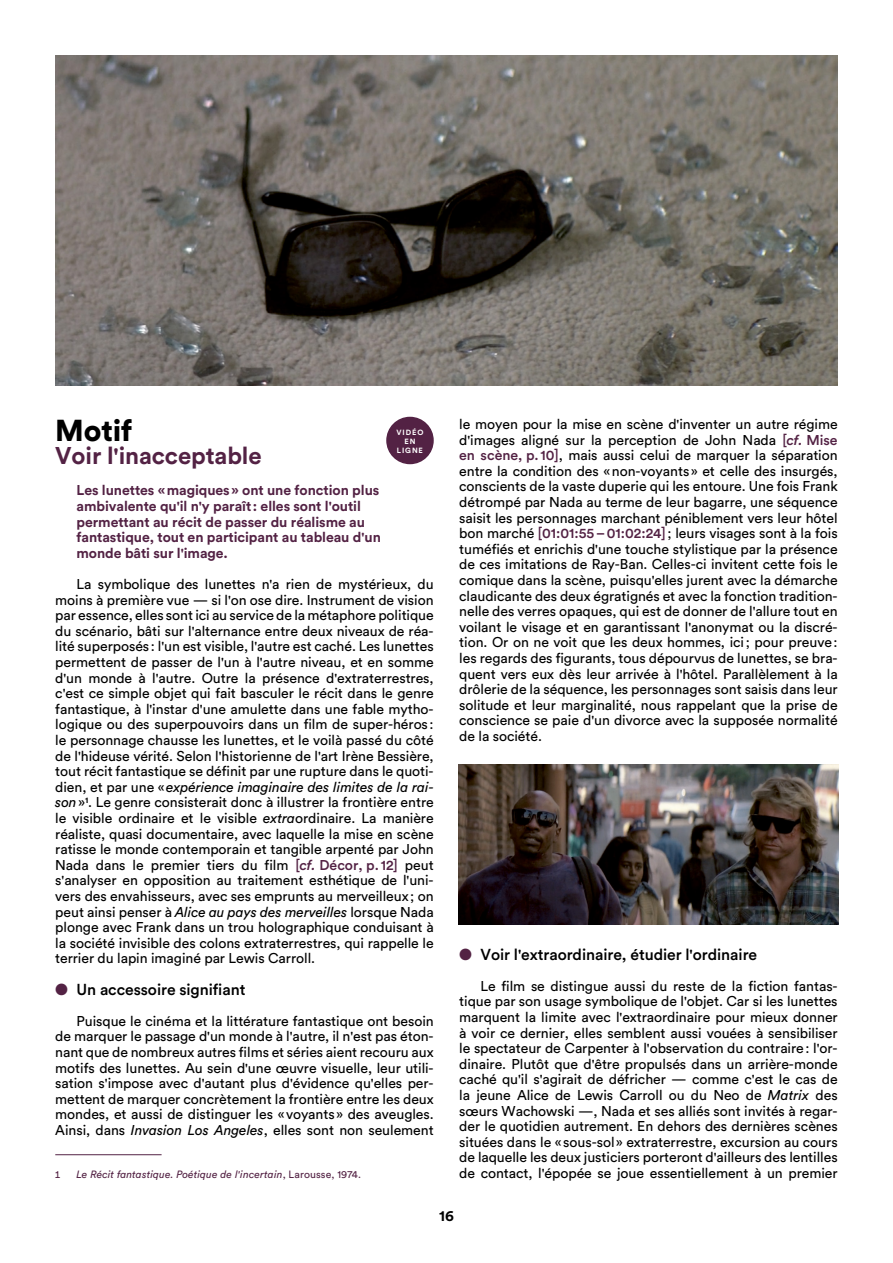
<style>
.page{position:relative;width:893px;height:1263px;background:#fff}
.page>*{position:absolute;margin:0;border:0;box-sizing:border-box;transform-origin:0 0}
.Titre_1{font:900 30px "Circular Std";letter-spacing:-.005em;color:#000}
.Titre_2{font:700 24px "Circular Std";letter-spacing:-.005em;color:#532244}
.Titre_3{font:500 15.75px "Circular Std";letter-spacing:-.005em;color:#000}
.t1{font:700 15px "Circular Std";color:#000}
.Texte{font:14.1px/15.6px "Circular Std";letter-spacing:-.005em;color:#000;text-align:justify}
.Chapeau{font:700 14.1px/15.6px "Circular Std";letter-spacing:-.005em;color:#532244}
.t2{font:italic 10.5px "Circular Std";letter-spacing:.01em;color:#532244}
.t3{font:10.5px "Circular Std";color:#532244}
.Texte-2{font:700 7.5px/9px "Circular Std";letter-spacing:.12em;color:#fff;text-align:center}
.s1{font-style:italic}
.s2{font-weight:500;color:#532244}
.s3{font-weight:500;font-style:italic;color:#532244}
.s4{color:#532244}
.s5{font-style:normal}
</style>
<div class="page">
<hr style="left:55px;top:1154px;width:107px;height:1px;background:#532244">
<img style="left:55px;top:55px;width:783px;height:331px">
<img style="left:459px;top:764px;width:379px;height:160px">
<div style="left:387px;top:417px;width:46px;height:46px;background:#532244;border-radius:50%"></div>
<div style="left:386px;top:417px;width:48px;height:47px;border:1px solid #532244;border-radius:50%"></div>
<p class="Titre_1" style="left:55px;top:410px;width:78px">Motif</p>
<p class="Titre_2" style="left:55px;top:440px;width:208px">Voir l'inacceptable</p>
<p class="Chapeau" style="left:77px;top:482px;width:306px">Les lunettes «magiques» ont une fonction plus ambivalente qu'il n'y paraît: elles sont l'outil permettant au récit de passer du réalisme au fantastique, tout en participant au tableau d'un monde bâti sur l'image.</p>
<p class="Texte" style="left:55px;top:576px;width:380px;text-indent:21px">La symbolique des lunettes n'a rien de mystérieux, du moins à première vue — si l'on ose dire. Instrument de vision par essence, elles sont ici au service de la métaphore politique du scénario, bâti sur l'alternance entre deux niveaux de réa&shy;lité superposés : l'un est visible, l'autre est caché. Les lunettes permettent de passer de l'un à l'autre niveau, et en somme d'un monde à l'autre. Outre la présence d'extraterrestres, c'est ce simple objet qui fait basculer le récit dans le genre fantastique, à l'instar d'une amulette dans une fable mytho&shy;logique ou des superpouvoirs dans un film de super-héros : le personnage chausse les lunettes, et le voilà passé du côté de l'hideuse vérité. Selon l'historienne de l'art Irène Bessière, tout récit fantastique se définit par une rupture dans le quoti&shy;dien, et par une «<span class="s1">expérience imaginaire des limites de la rai&shy;son</span>»<sup>1</sup>. Le genre consisterait donc à illustrer la frontière entre le visible ordinaire et le visible <span class="s1">extra</span>ordinaire. La manière réaliste, quasi documentaire, avec laquelle la mise en scène ratisse le monde contemporain et tangible arpenté par John Nada dans le premier tiers du film <span class="s2">[</span><span class="s3">cf.</span> <span class="s2">Décor, p.12]</span> peut s'analyser en opposition au traitement esthétique de l'uni&shy;vers des envahisseurs, avec ses emprunts au merveilleux; on peut ainsi penser à <span class="s1">Alice au pays des merveilles</span> lorsque Nada plonge avec Frank dans un trou holographique conduisant à la société invisible des colons extraterrestres, qui rappelle le terrier du lapin imaginé par Lewis Carroll.</p>
<p class="Titre_3" style="left:55px;top:979px;width:192px"><span class="s4">●</span> Un accessoire signifiant</p>
<p class="Texte" style="left:55px;top:1013px;width:380px;text-indent:21px">Puisque le cinéma et la littérature fantastique ont besoin de marquer le passage d'un monde à l'autre, il n'est pas éton&shy;nant que de nombreux autres films et séries aient recouru aux motifs des lunettes. Au sein d'une œuvre visuelle, leur utili&shy;sation s'impose avec d'autant plus d'évidence qu'elles per&shy;mettent de marquer concrètement la frontière entre les deux mondes, et aussi de distinguer les «voyants» des aveugles.<br>Ainsi, dans <span class="s1">Invasion Los Angeles</span>, elles sont non seulement</p>
<p class="Texte-2" style="left:397px;top:427px;width:28px">VIDÉO<br>EN</p>
<p class="Texte-2" style="left:397px;top:445px;width:28px">LIGNE</p>
<p class="Texte" style="left:459px;top:416px;width:380px">le moyen pour la mise en scène d'inventer un autre régime d'images aligné sur la perception de John Nada <span class="s2">[</span><span class="s3">cf.</span> <span class="s2">Mise en scène, p.10]</span>, mais aussi celui de marquer la séparation entre la condition des «non-voyants» et celle des insurgés, conscients de la vaste duperie qui les entoure. Une fois Frank détrompé par Nada au terme de leur bagarre, une séquence saisit les personnages marchant péniblement vers leur hôtel bon marché <span class="s2">[01:01:55–01:02:24]</span>; leurs visages sont à la fois tuméfiés et enrichis d'une touche stylistique par la présence de ces imitations de Ray-Ban. Celles-ci invitent cette fois le comique dans la scène, puisqu'elles jurent avec la démarche claudicante des deux égratignés et avec la fonction tradition&shy;nelle des verres opaques, qui est de donner de l'allure tout en voilant le visage et en garantissant l'anonymat ou la discré&shy;tion. Or on ne voit que les deux hommes, ici; pour preuve: les regards des figurants, tous dépourvus de lunettes, se bra&shy;quent vers eux dès leur arrivée à l'hôtel. Parallèlement à la drôlerie de la séquence, les personnages sont saisis dans leur solitude et leur marginalité, nous rappelant que la prise de conscience se paie d'un divorce avec la supposée normalité de la société.</p>
<p class="Titre_3" style="left:459px;top:944px;width:299px"><span class="s4">●</span> Voir l'extraordinaire, étudier l'ordinaire</p>
<p class="Texte" style="left:459px;top:978px;width:380px;text-indent:21px">Le film se distingue aussi du reste de la fiction fantas&shy;tique par son usage symbolique de l'objet. Car si les lunettes marquent la limite avec l'extraordinaire pour mieux donner à voir ce dernier, elles semblent aussi vouées à sensibiliser le spectateur de Carpenter à l'observation du contraire: l'or&shy;dinaire. Plutôt que d'être propulsés dans un arrière-monde caché qu'il s'agirait de défricher — comme c'est le cas de la jeune Alice de Lewis Carroll ou du Neo de <span class="s1">Matrix</span> des sœurs Wachowski —, Nada et ses alliés sont invités à regar&shy;der le quotidien autrement. En dehors des dernières scènes situées dans le «sous-sol» extraterrestre, excursion au cours de laquelle les deux justiciers porteront d'ailleurs des lentilles</p>
<p class="t3" style="left:55px;top:1168px;width:6px">1</p>
<p class="t2" style="left:77px;top:1168px;width:286px">Le Récit fantastique. Poétique de l'incertain<span class="s5">, Larousse, 1974.</span></p>
<p class="Texte" style="left:459px;top:1165px;width:380px">de contact, l'épopée se joue essentiellement à un premier</p>
<p class="t1" style="left:439px;top:1206px;width:16px">16</p>
</div>
